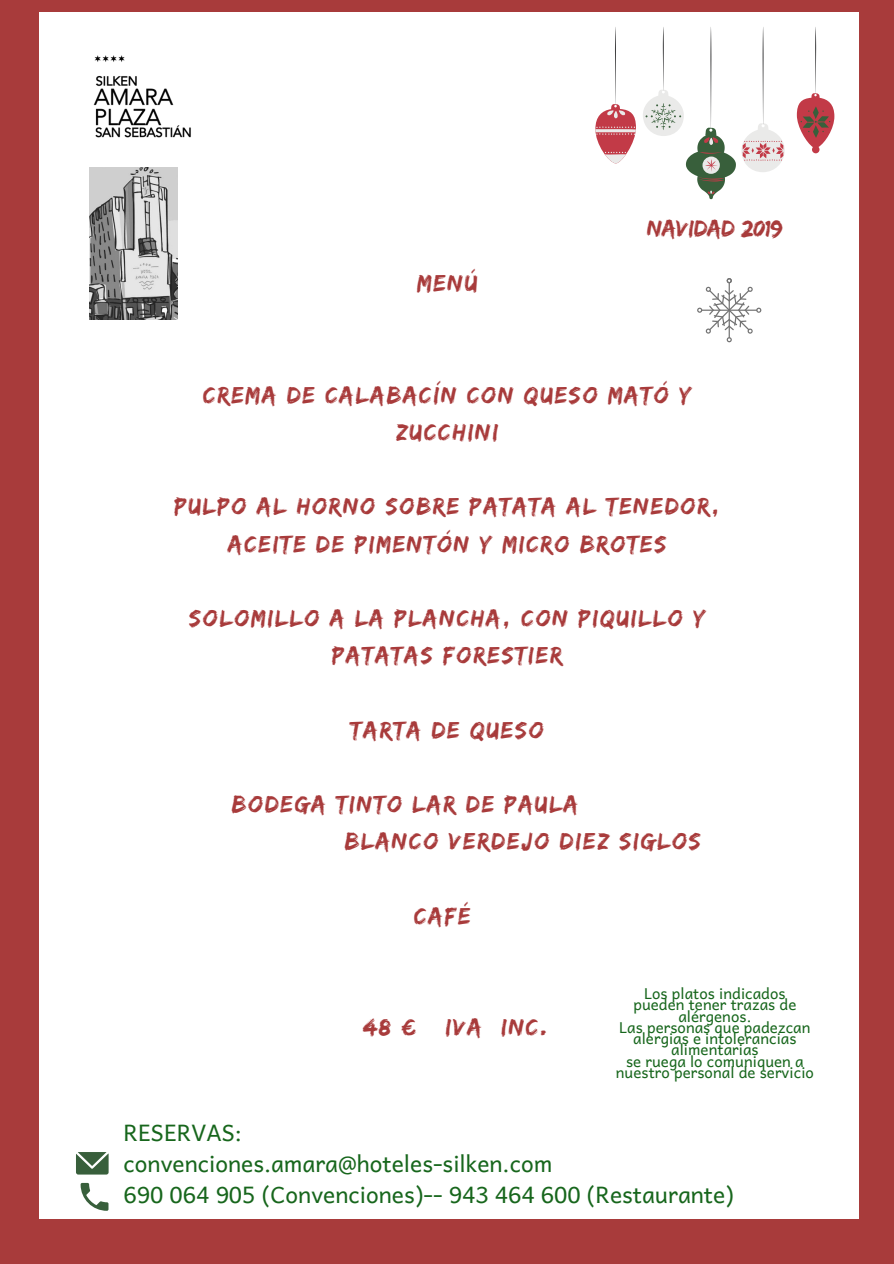
<style>
.page{position:relative;width:894px;height:1264px;background:#fff}
.page>*{position:absolute;margin:0;border:0;box-sizing:border-box;transform-origin:0 0}
.t1{font:24.6px/37.2px "Edo";letter-spacing:.075em;color:#a83b3b;text-align:center}
.t2{font:24px "Edo";color:#a83b3b}
.t3{font:22.65px/30.9px "Andika";color:#17661c}
.t4{font:15px/11.2px "Andika";letter-spacing:.005em;color:#17661c;text-align:center}
</style>
<div class="page">
<div style="left:0;top:0;width:893px;height:1263px;background:#a83b3b"></div>
<div style="left:39px;top:12px;width:819px;height:1206px;background:#fff"></div>
<img style="left:93px;top:55px;width:98px;height:83px">
<img style="left:89px;top:167px;width:88px;height:152px">
<svg style="left:595px;top:27px;width:40px;height:137px"></svg>
<svg style="left:796px;top:27px;width:38px;height:126px"></svg>
<svg style="left:643px;top:27px;width:92px;height:172px"></svg>
<svg style="left:741px;top:27px;width:44px;height:145px"></svg>
<svg style="left:697px;top:278px;width:64px;height:64px"></svg>
<svg style="left:76px;top:1152px;width:33px;height:22px"></svg>
<svg style="left:81px;top:1182px;width:27px;height:28px"></svg>
<p class="t1" style="left:417px;top:264px;width:62px">MENÚ</p>
<p class="t2" style="left:647px;top:215px;width:137px">NAVIDAD 2019</p>
<p class="t1" style="left:203px;top:375px;width:489px">CREMA DE CALABACÍN CON QUESO MATÓ Y<br>ZUCCHINI</p>
<p class="t1" style="left:174px;top:487px;width:546px">PULPO AL HORNO SOBRE PATATA AL TENEDOR,<br>ACEITE DE PIMENTÓN Y MICRO BROTES</p>
<p class="t1" style="left:189px;top:599px;width:517px">SOLOMILLO A LA PLANCHA, CON PIQUILLO Y<br>PATATAS FORESTIER</p>
<p class="t1" style="left:350px;top:710px;width:195px">TARTA DE QUESO</p>
<p class="t1" style="left:345px;top:785px;width:357px;text-align:left;text-indent:-113px">BODEGA TINTO LAR DE PAULA<br>BLANCO VERDEJO DIEZ SIGLOS</p>
<p class="t1" style="left:414px;top:896px;width:58px">CAFÉ</p>
<p class="t1" style="left:363px;top:1008px;width:186px">48 € IVA INC.</p>
<p class="t4" style="left:615px;top:987px;width:199px">Los platos indicados<br>pueden tener trazas de alérgenos.<br>Las personas que padezcan alergias e intolerancias alimentarias<br>se ruega lo comuniquen a nuestro personal de servicio</p>
<p class="t3" style="left:124px;top:1116px;width:611px">RESERVAS:<br>convenciones.amara@hoteles-silken.com<br>690 064 905 (Convenciones)-- 943 464 600 (Restaurante)</p>
</div>
